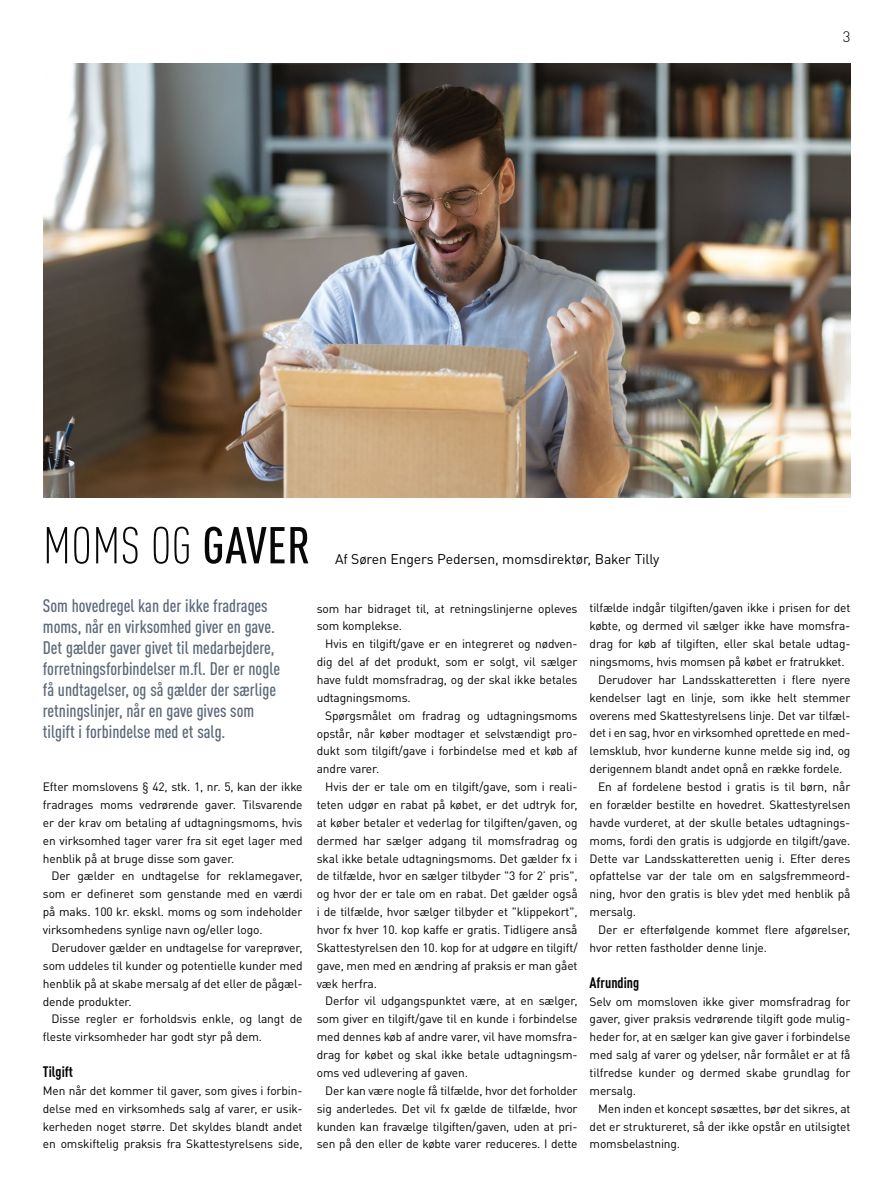
<style>
.page{position:relative;width:893px;height:1191px;background:#fff}
.page>*{position:absolute;margin:0;border:0;box-sizing:border-box;transform-origin:0 0}
.t1{font:300 condensed 51px "DINOT";letter-spacing:.01em;color:#000}
.t2{font:500 condensed 18px/21px "DINOT";color:#5b6877}
.t3{font:700 condensed 15px "DINOT";color:#000}
.t4{font:300 15px "DINOT";color:#000}
.t5{font:13.95px "DINOT";letter-spacing:-.01em;color:#000}
.t6{font:12px/17.9px "DINOT";letter-spacing:-.01em;color:#000;text-align:justify}
.s1{font-weight:500}
</style>
<div class="page">
<img style="left:43px;top:64px;width:807px;height:433px">
<p class="t4" style="left:843px;top:27px;width:9px">3</p>
<h1 class="t1" style="left:43px;top:516px;width:269px">MOMS OG <span class="s1">GAVER</span></h1>
<p class="t5" style="left:335px;top:550px;width:326px">Af Søren Engers Pedersen, momsdirektør, Baker Tilly</p>
<p class="t2" style="left:43px;top:595px;width:239px">Som hovedregel kan der ikke fradrages moms, når en virksomhed giver en gave.<br>Det gælder gaver givet til medarbejdere, forretningsforbindelser m.fl. Der er nogle få undtagelser, og så gælder der særlige retningslinjer, når en gave gives som tilgift i forbindelse med et salg.</p>
<p class="t6" style="left:43px;top:777px;width:261px">Efter momslovens § 42, stk. 1, nr. 5, kan der ikke fradrages moms vedrørende gaver. Tilsvarende er der krav om betaling af udtagningsmoms, hvis en virksomhed tager varer fra sit eget lager med henblik på at bruge disse som gaver.</p>
<p class="t6" style="left:43px;top:867px;width:261px;text-indent:9px">Der gælder en undtagelse for reklamegaver, som er defineret som genstande med en værdi på maks. 100 kr. ekskl. moms og som indeholder virksomhedens synlige navn og/eller logo.</p>
<p class="t6" style="left:43px;top:938px;width:261px;text-indent:9px">Derudover gælder en undtagelse for vareprøver, som uddeles til kunder og potentielle kunder med henblik på at skabe mersalg af det eller de pågæl&shy;dende produkter.</p>
<p class="t6" style="left:43px;top:1010px;width:261px;text-indent:9px">Disse regler er forholdsvis enkle, og langt de fleste virksomheder har godt styr på dem.</p>
<p class="t3" style="left:43px;top:1062px;width:32px">Tilgift</p>
<p class="t6" style="left:43px;top:1081px;width:261px">Men når det kommer til gaver, som gives i forbin&shy;delse med en virksomheds salg af varer, er usik&shy;kerheden noget større. Det skyldes blandt andet en omskiftelig praksis fra Skattestyrelsens side,</p>
<p class="t6" style="left:317px;top:599px;width:262px">som har bidraget til, at retningslinjerne opleves som komplekse.</p>
<p class="t6" style="left:317px;top:635px;width:262px;text-indent:9px">Hvis en tilgift/gave er en integreret og nødven&shy;dig del af det produkt, som er solgt, vil sælger have fuldt momsfradrag, og der skal ikke betales udtagningsmoms.</p>
<p class="t6" style="left:317px;top:706px;width:262px;text-indent:9px">Spørgsmålet om fradrag og udtagningsmoms opstår, når køber modtager et selvstændigt pro&shy;dukt som tilgift/gave i forbindelse med et køb af andre varer.</p>
<p class="t6" style="left:317px;top:777px;width:262px;text-indent:9px">Hvis der er tale om en tilgift/gave, som i reali&shy;teten udgør en rabat på købet, er det udtryk for, at køber betaler et vederlag for tilgiften/gaven, og dermed har sælger adgang til momsfradrag og skal ikke betale udtagningsmoms. Det gælder fx i de tilfælde, hvor en sælger tilbyder "3 for 2’ pris", og hvor der er tale om en rabat. Det gælder også i de tilfælde, hvor sælger tilbyder et "klippekort", hvor fx hver 10. kop kaffe er gratis. Tidligere anså Skattestyrelsen den 10. kop for at udgøre en tilgift/ gave, men med en ændring af praksis er man gået væk herfra.</p>
<p class="t6" style="left:317px;top:992px;width:262px;text-indent:9px">Derfor vil udgangspunktet være, at en sælger, som giver en tilgift/gave til en kunde i forbindelse med dennes køb af andre varer, vil have momsfra&shy;drag for købet og skal ikke betale udtagningsm&shy;oms ved udlevering af gaven.</p>
<p class="t6" style="left:317px;top:1081px;width:262px;text-indent:9px">Der kan være nogle få tilfælde, hvor det forholder sig anderledes. Det vil fx gælde de tilfælde, hvor kunden kan fravælge tilgiften/gaven, uden at pri&shy;sen på den eller de købte varer reduceres. I dette</p>
<p class="t6" style="left:590px;top:599px;width:262px">tilfælde indgår tilgiften/gaven ikke i prisen for det</p>
<p class="t6" style="left:590px;top:617px;width:262px">købte, og dermed vil sælger ikke have momsfra-</p>
<p class="t6" style="left:590px;top:634px;width:262px">drag for køb af tilgiften, eller skal betale udtag-</p>
<p class="t6" style="left:590px;top:652px;width:256px">ningsmoms, hvis momsen på købet er fratrukket.</p>
<p class="t6" style="left:598px;top:670px;width:254px">Derudover har Landsskatteretten i flere nyere</p>
<p class="t6" style="left:590px;top:688px;width:262px">kendelser lagt en linje, som ikke helt stemmer</p>
<p class="t6" style="left:590px;top:706px;width:262px">overens med Skattestyrelsens linje. Det var tilfæl-</p>
<p class="t6" style="left:590px;top:724px;width:262px">det i en sag, hvor en virksomhed oprettede en med-</p>
<p class="t6" style="left:590px;top:742px;width:262px">lemsklub, hvor kunderne kunne melde sig ind, og</p>
<p class="t6" style="left:590px;top:759px;width:254px">derigennem blandt andet opnå en række fordele.</p>
<p class="t6" style="left:598px;top:777px;width:254px">En af fordelene bestod i gratis is til børn, når</p>
<p class="t6" style="left:590px;top:795px;width:262px">en forælder bestilte en hovedret. Skattestyrelsen</p>
<p class="t6" style="left:590px;top:813px;width:262px">havde vurderet, at der skulle betales udtagnings-</p>
<p class="t6" style="left:590px;top:831px;width:262px">moms, fordi den gratis is udgjorde en tilgift/gave.</p>
<p class="t6" style="left:590px;top:849px;width:262px">Dette var Landsskatteretten uenig i. Efter deres</p>
<p class="t6" style="left:590px;top:867px;width:262px">opfattelse var der tale om en salgsfremmeord-</p>
<p class="t6" style="left:590px;top:884px;width:262px">ning, hvor den gratis is blev ydet med henblik på</p>
<p class="t6" style="left:590px;top:902px;width:48px">mersalg.</p>
<p class="t6" style="left:598px;top:920px;width:254px">Der er efterfølgende kommet flere afgørelser,</p>
<p class="t6" style="left:590px;top:938px;width:179px">hvor retten fastholder denne linje.</p>
<p class="t3" style="left:590px;top:973px;width:51px">Afrunding</p>
<p class="t6" style="left:590px;top:992px;width:262px">Selv om momsloven ikke giver momsfradrag for gaver, giver praksis vedrørende tilgift gode mulig&shy;heder for, at en sælger kan give gaver i forbindelse med salg af varer og ydelser, når formålet er at få tilfredse kunder og dermed skabe grundlag for mersalg.</p>
<p class="t6" style="left:590px;top:1099px;width:262px;text-indent:9px">Men inden et koncept søsættes, bør det sikres, at det er struktureret, så der ikke opstår en utilsigtet momsbelastning.</p>
</div>
